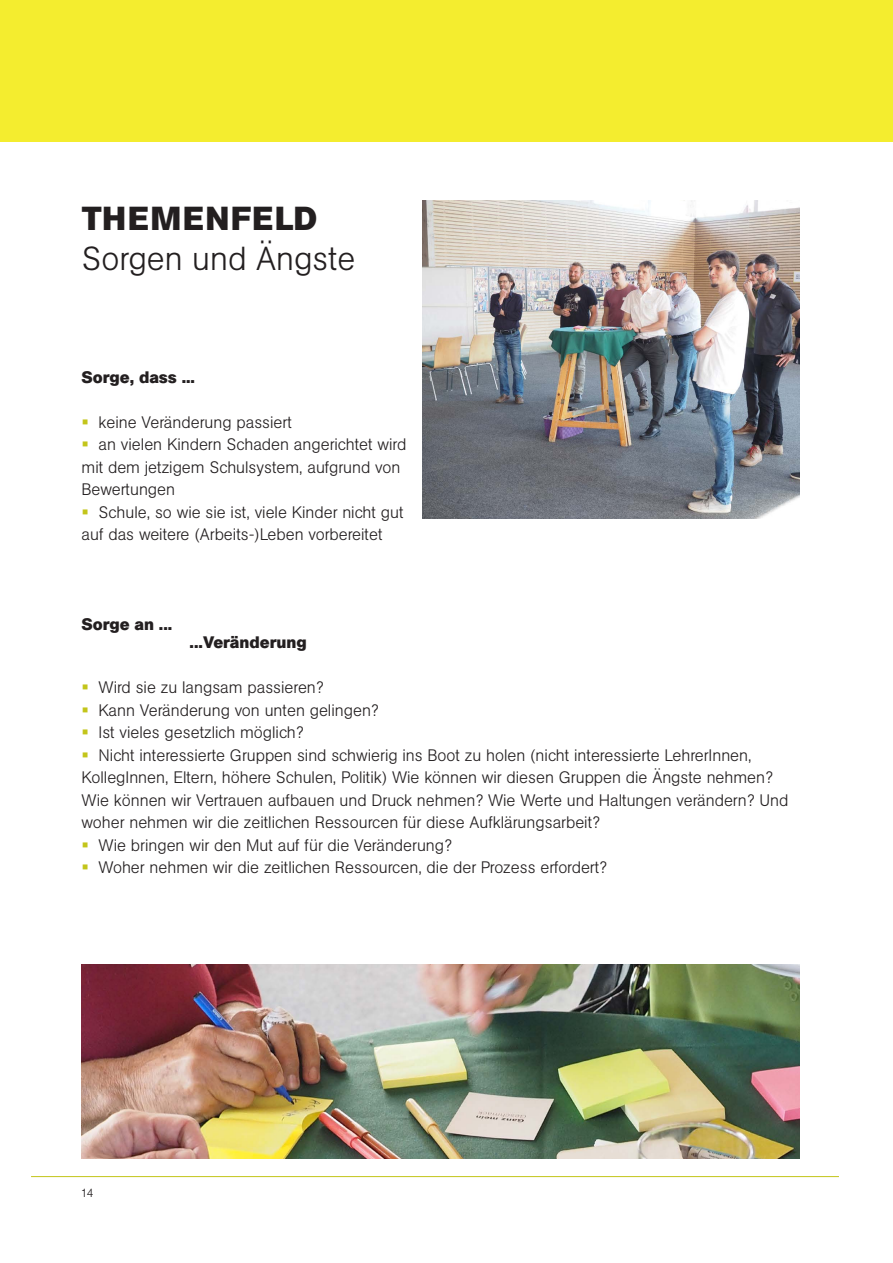
<style>
.page{position:relative;width:893px;height:1263px;background:#fff}
.page>*{position:absolute;margin:0;border:0;box-sizing:border-box;transform-origin:0 0}
.t1{font:300 33px "AG Buch BQ";color:#231f20}
.t2{font:700 33px "AG Buch BQ";letter-spacing:.04em;color:#231f20}
.t3{font:300 16.5px/22.5px "AG Buch BQ";color:#231f20}
.t4{font:700 16.5px "AG Buch BQ";color:#231f20}
.t5{font:300 12px "AG Buch BQ";color:#231f20}
.s1{color:#c3c51a}
</style>
<div class="page">
<hr style="left:31px;top:1176px;width:808px;height:1px;background:#c3c51a">
<div style="left:0;top:0;width:893px;height:142px;background:#f4ed2f"></div>
<img style="left:423px;top:201px;width:376px;height:318px">
<img style="left:82px;top:964px;width:717px;height:194px">
<h1 class="t2" style="left:82px;top:198px;width:237px">THEMENFELD</h1>
<h1 class="t1" style="left:82px;top:239px;width:275px">Sorgen und Ängste</h1>
<p class="t4" style="left:82px;top:367px;width:115px">Sorge, dass ...</p>
<p class="t3" style="left:82px;top:411px;width:212px"><span class="s1">▪</span> keine Veränderung passiert</p>
<p class="t3" style="left:82px;top:433px;width:326px"><span class="s1">▪</span> an vielen Kindern Schaden angerichtet wird mit dem jetzigem Schulsystem, aufgrund von<br>Bewertungen</p>
<p class="t3" style="left:82px;top:501px;width:323px"><span class="s1">▪</span> Schule, so wie sie ist, viele Kinder nicht gut auf das weitere (Arbeits-)Leben vorbereitet</p>
<p class="t4" style="left:82px;top:614px;width:92px">Sorge an ...</p>
<p class="t4" style="left:190px;top:632px;width:119px">...Veränderung</p>
<p class="t3" style="left:82px;top:676px;width:244px"><span class="s1">▪</span> Wird sie zu langsam passieren?</p>
<p class="t3" style="left:82px;top:699px;width:299px"><span class="s1">▪</span> Kann Veränderung von unten gelingen?</p>
<p class="t3" style="left:82px;top:721px;width:224px"><span class="s1">▪</span> Ist vieles gesetzlich möglich?</p>
<p class="t3" style="left:82px;top:744px;width:708px"><span class="s1">▪</span> Nicht interessierte Gruppen sind schwierig ins Boot zu holen (nicht interessierte LehrerInnen, KollegInnen, Eltern, höhere Schulen, Politik) Wie können wir diesen Gruppen die Ängste nehmen?<br>Wie können wir Vertrauen aufbauen und Druck nehmen? Wie Werte und Haltungen verändern? Und woher nehmen wir die zeitlichen Ressourcen für diese Aufklärungsarbeit?</p>
<p class="t3" style="left:82px;top:834px;width:372px"><span class="s1">▪</span> Wie bringen wir den Mut auf für die Veränderung?</p>
<p class="t3" style="left:82px;top:856px;width:527px"><span class="s1">▪</span> Woher nehmen wir die zeitlichen Ressourcen, die der Prozess erfordert?</p>
<p class="t5" style="left:81px;top:1186px;width:14px">14</p>
</div>
